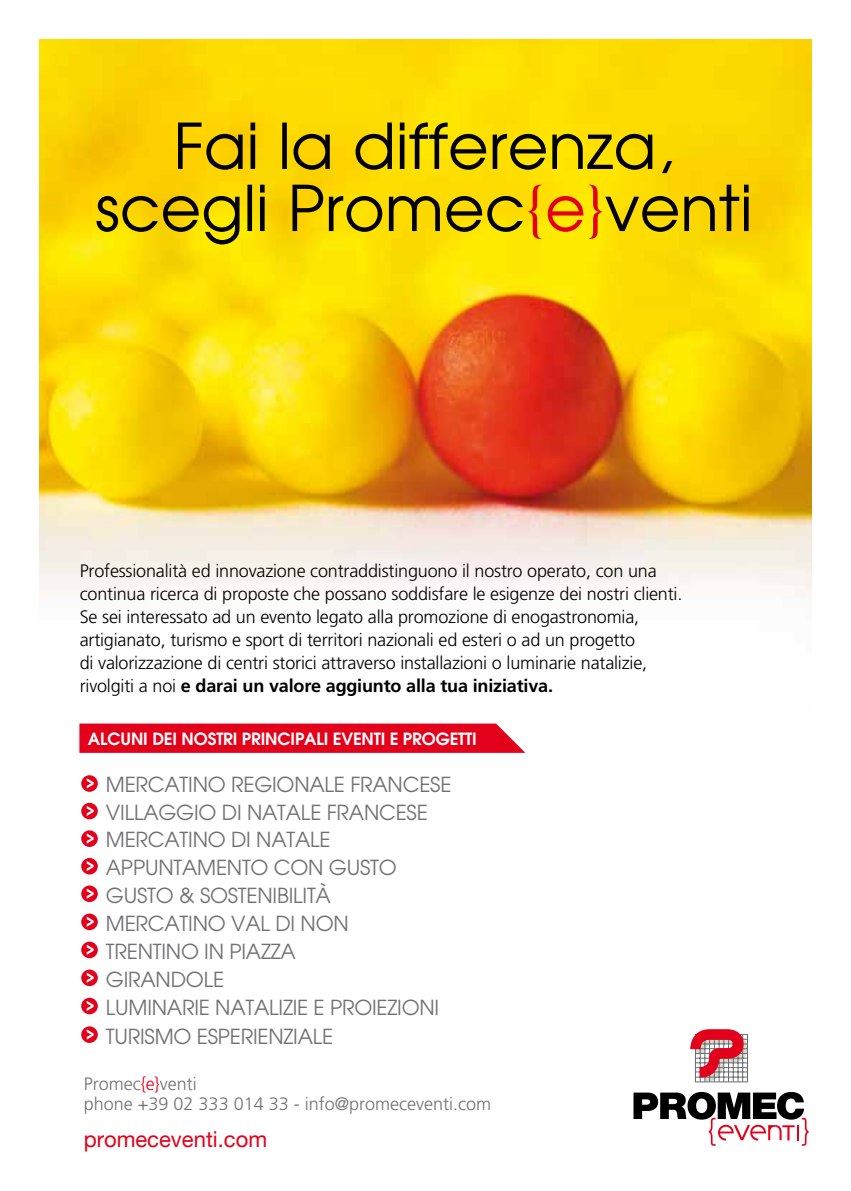
<style>
.page{position:relative;width:851px;height:1191px;background:#fff}
.page>*{position:absolute;margin:0;border:0;box-sizing:border-box;transform-origin:0 0}
.t1{font:22px "Helvetica Neue";color:#e2001a}
.t2{font:20.6px/28px "Avant Garde";letter-spacing:-.01em;color:#707172}
.t3{font:300 18px/23px "Frutiger";letter-spacing:-.01em;color:#000}
.t4{font:300 18px/20px "Frutiger";color:#707172}
.t5{font:600 16.8px "Avant Garde";letter-spacing:-.01em;color:#fff}
.s1{font-weight:700}
.s2{color:#e2001a}
</style>
<div class="page">
<img style="left:40px;top:40px;width:771px;height:556px">
<div style="left:695px;top:1034px;width:52px;height:48px;border:1px solid #676d71"></div>
<svg style="left:690px;top:1029px;width:57px;height:52px"></svg>
<svg style="left:633px;top:1092px;width:175px;height:53px"></svg>
<svg style="left:96px;top:184px;width:652px;height:60px;background:#d0b001"></svg>
<svg style="left:178px;top:123px;width:494px;height:50px;background:#c1a600"></svg>
<svg style="left:79px;top:723px;width:446px;height:30px;background:#e30e26"></svg>
<svg style="left:80px;top:774px;width:19px;height:18px"></svg>
<div style="left:79px;top:773px;width:21px;height:20px;border:2px solid #fff;border-radius:50%"></div>
<svg style="left:87px;top:778px;width:7px;height:10px"></svg>
<svg style="left:80px;top:802px;width:19px;height:18px"></svg>
<div style="left:79px;top:801px;width:21px;height:20px;border:2px solid #fff;border-radius:50%"></div>
<svg style="left:87px;top:806px;width:7px;height:10px"></svg>
<svg style="left:80px;top:829px;width:19px;height:19px"></svg>
<div style="left:79px;top:828px;width:21px;height:20px;border:2px solid #fff;border-radius:50%"></div>
<svg style="left:87px;top:833px;width:7px;height:10px"></svg>
<svg style="left:80px;top:857px;width:19px;height:18px"></svg>
<div style="left:79px;top:856px;width:21px;height:20px;border:2px solid #fff;border-radius:50%"></div>
<svg style="left:87px;top:861px;width:7px;height:10px"></svg>
<svg style="left:80px;top:884px;width:19px;height:19px"></svg>
<div style="left:79px;top:883px;width:21px;height:21px;border:2px solid #fff;border-radius:50%"></div>
<svg style="left:87px;top:888px;width:7px;height:10px"></svg>
<svg style="left:80px;top:912px;width:19px;height:19px"></svg>
<div style="left:79px;top:911px;width:21px;height:21px;border:2px solid #fff;border-radius:50%"></div>
<svg style="left:87px;top:916px;width:7px;height:10px"></svg>
<svg style="left:80px;top:940px;width:19px;height:19px"></svg>
<div style="left:79px;top:939px;width:21px;height:21px;border:2px solid #fff;border-radius:50%"></div>
<svg style="left:87px;top:944px;width:7px;height:11px"></svg>
<svg style="left:80px;top:968px;width:19px;height:19px"></svg>
<div style="left:79px;top:967px;width:21px;height:21px;border:2px solid #fff;border-radius:50%"></div>
<svg style="left:87px;top:972px;width:7px;height:10px"></svg>
<svg style="left:80px;top:996px;width:19px;height:19px"></svg>
<div style="left:79px;top:996px;width:21px;height:20px;border:2px solid #fff;border-radius:50%"></div>
<svg style="left:87px;top:1000px;width:7px;height:11px"></svg>
<svg style="left:80px;top:1025px;width:19px;height:18px"></svg>
<div style="left:79px;top:1024px;width:21px;height:20px;border:2px solid #fff;border-radius:50%"></div>
<svg style="left:87px;top:1029px;width:7px;height:10px"></svg>
<p class="t3" style="left:80px;top:559px;width:604px">Professionalità ed innovazione contraddistinguono il nostro operato, con una continua ricerca di proposte che possano soddisfare le esigenze dei nostri clienti.<br>Se sei interessato ad un evento legato alla promozione di enogastronomia, artigianato, turismo e sport di territori nazionali ed esteri o ad un progetto<br>di valorizzazione di centri storici attraverso installazioni o luminarie natalizie, rivolgiti a noi <span class="s1">e darai un valore aggiunto alla tua iniziativa.</span></p>
<p class="t5" style="left:88px;top:728px;width:390px">ALCUNI DEI NOSTRI PRINCIPALI EVENTI E PROGETTI</p>
<p class="t2" style="left:106px;top:769px;width:347px">MERCATINO REGIONALE FRANCESE<br>VILLAGGIO DI NATALE FRANCESE<br>MERCATINO DI NATALE<br>APPUNTAMENTO CON GUSTO<br>GUSTO &amp; SOSTENIBILITÀ<br>MERCATINO VAL DI NON<br>TRENTINO IN PIAZZA<br>GIRANDOLE<br>LUMINARIE NATALIZIE E PROIEZIONI<br>TURISMO ESPERIENZIALE</p>
<p class="t4" style="left:84px;top:1073px;width:409px">Promec<span class="s2">{e}</span>venti<br>phone +39 02 333 014 33 - info@promeceventi.com</p>
<p class="t1" style="left:84px;top:1123px;width:185px">promeceventi.com</p>
</div>
